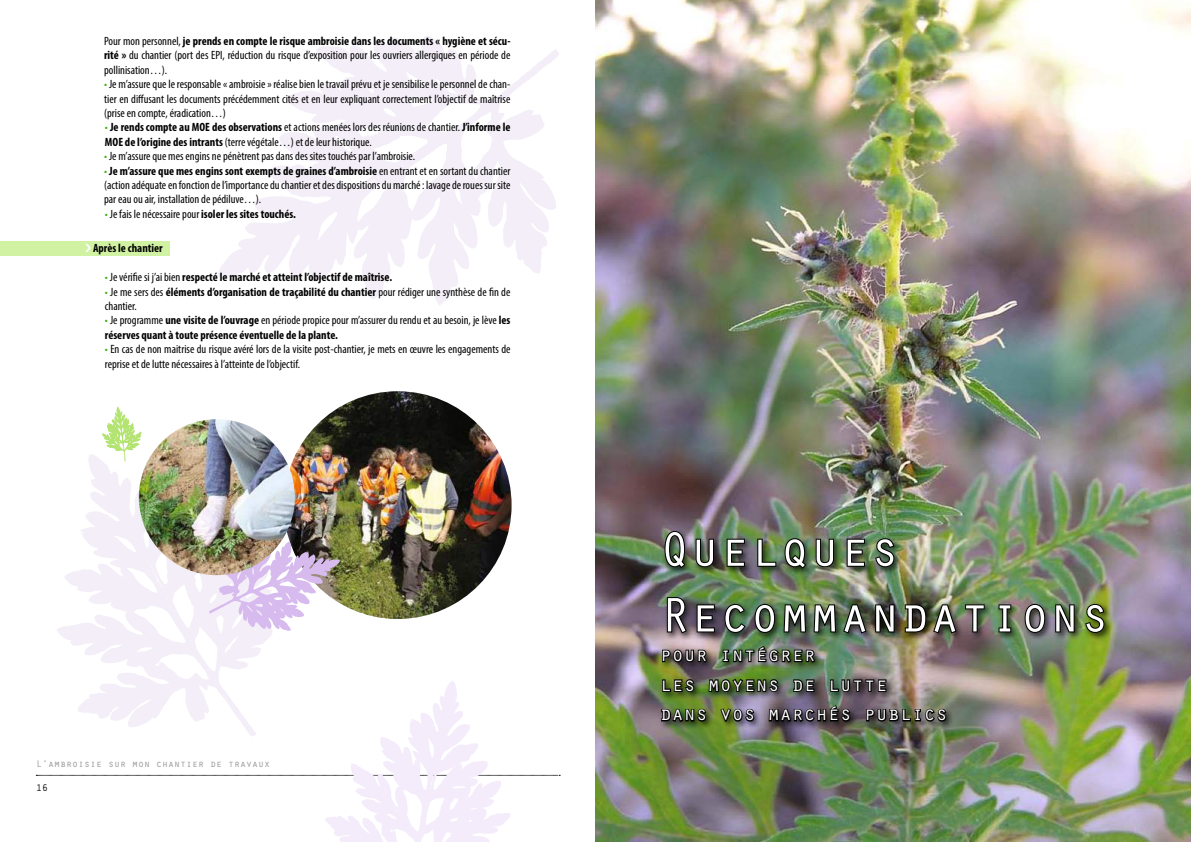
<style>
.page{position:relative;width:1191px;height:842px;background:#fff}
.page>*{position:absolute;margin:0;border:0;box-sizing:border-box;transform-origin:0 0}
.t1{font:50px/65.7px "Orator Std";color:#fff}
.t2{font:20px/29.7px "Orator Std";color:#fff}
.t3{font:condensed 12px/14.4px "Myriad Pro";color:#000;text-align:justify}
.t4{font:700 condensed 12px/14.4px "Myriad Pro";color:#000}
.t5{font:10px "Orator Std";color:#989898}
.t6{font:10px "Orator Std";color:#000}
.s1{font-weight:700}
.s2{color:#40b312}
.s3{font-weight:400;color:#40b312}
.s4{font-weight:400}
</style>
<div class="page">
<svg style="left:36px;top:681px;width:524px;height:161px"></svg>
<svg style="left:218px;top:36px;width:341px;height:269px"></svg>
<svg style="left:56px;top:454px;width:217px;height:283px"></svg>
<div style="left:0;top:242px;width:169px;height:14px;background:#d2f2a3"></div>
<img style="left:284px;top:391px;width:227px;height:228px;border-radius:113px">
<svg style="left:209px;top:535px;width:131px;height:96px"></svg>
<svg style="left:102px;top:407px;width:40px;height:55px"></svg>
<img style="left:139px;top:419px;width:156px;height:156px;border-radius:78px">
<img style="left:595px;top:0;width:596px;height:842px">
<div style="left:658px;top:528px;width:454px;height:202px;background:#000;opacity:.75"></div>
<svg style="left:964px;top:603px;width:21px;height:30px"></svg>
<svg style="left:997px;top:603px;width:15px;height:30px"></svg>
<svg style="left:1023px;top:603px;width:23px;height:31px"></svg>
<svg style="left:1054px;top:603px;width:21px;height:30px"></svg>
<svg style="left:1084px;top:603px;width:21px;height:31px"></svg>
<img style="left:660px;top:530px;width:297px;height:198px">
<p class="t3" style="left:104px;top:34px;width:408px">Pour mon personnel, <span class="s1">je prends en compte le risque ambroisie dans les documents « hygiène et sécu&shy;rité »</span> du chantier (port des EPI, réduction du risque d’exposition pour les ouvriers allergiques en période de pollinisation…).</p>
<p class="t3" style="left:104px;top:77px;width:408px"><span class="s2">•</span> Je m’assure que le responsable « ambroisie » réalise bien le travail prévu et je sensibilise le personnel de chan&shy;tier en diffusant les documents précédemment cités et en leur expliquant correctement l’objectif de maîtrise (prise en compte, éradication…)</p>
<p class="t3" style="left:105px;top:120px;width:407px"><span class="s2">•</span> <span class="s1">Je rends compte au MOE des observations</span> et actions menées lors des réunions de chantier. <span class="s1">J’informe le<br>MOE de l’origine des intrants</span> (terre végétale…) et de leur historique.</p>
<p class="t3" style="left:104px;top:149px;width:312px"><span class="s2">•</span> Je m’assure que mes engins ne pénètrent pas dans des sites touchés par l’ambroisie.</p>
<p class="t3" style="left:104px;top:163px;width:408px"><span class="s2">•</span> <span class="s1">Je m’assure que mes engins sont exempts de graines d’ambroisie</span> en entrant et en sortant du chantier (action adéquate en fonction de l’importance du chantier et des dispositions du marché : lavage de roues sur site par eau ou air, installation de pédiluve…).</p>
<p class="t3" style="left:105px;top:206px;width:192px"><span class="s2">•</span> Je fais le nécessaire pour <span class="s1">isoler les sites touchés.</span></p>
<p class="t4" style="left:93px;top:241px;width:71px">Après le chantier</p>
<p class="t4" style="left:105px;top:270px;width:289px"><span class="s3">•</span> <span class="s4">Je vérifie si j’ai bien</span> respecté le marché et atteint l’objectif de maîtrise.</p>
<p class="t3" style="left:105px;top:284px;width:407px"><span class="s2">•</span> Je me sers des <span class="s1">éléments d’organisation de traçabilité du chantier</span> pour rédiger une synthèse de fin de chantier.</p>
<p class="t4" style="left:105px;top:313px;width:407px"><span class="s3">•</span> <span class="s4">Je programme</span> une visite de l’ouvrage <span class="s4">en période propice pour m’assurer du rendu et au besoin, je lève</span> les réserves quant à toute présence éventuelle de la plante.</p>
<p class="t3" style="left:105px;top:342px;width:407px"><span class="s2">•</span> En cas de non maitrise du risque avéré lors de la visite post-chantier, je mets en œuvre les engagements de reprise et de lutte nécessaires à l’atteinte de l’objectif.</p>
<p class="t5" style="left:36px;top:757px;width:236px">L’ambroisie sur mon chantier de travaux</p>
<p class="t6" style="left:36px;top:781px;width:13px">16</p>
<h1 class="t1" style="left:660px;top:514px;width:452px">Quelques<br>Recommandations</h1>
<h2 class="t2" style="left:660px;top:639px;width:290px">pour intégrer<br>les moyens de lutte<br>dans vos marchés publics</h2>
</div>
